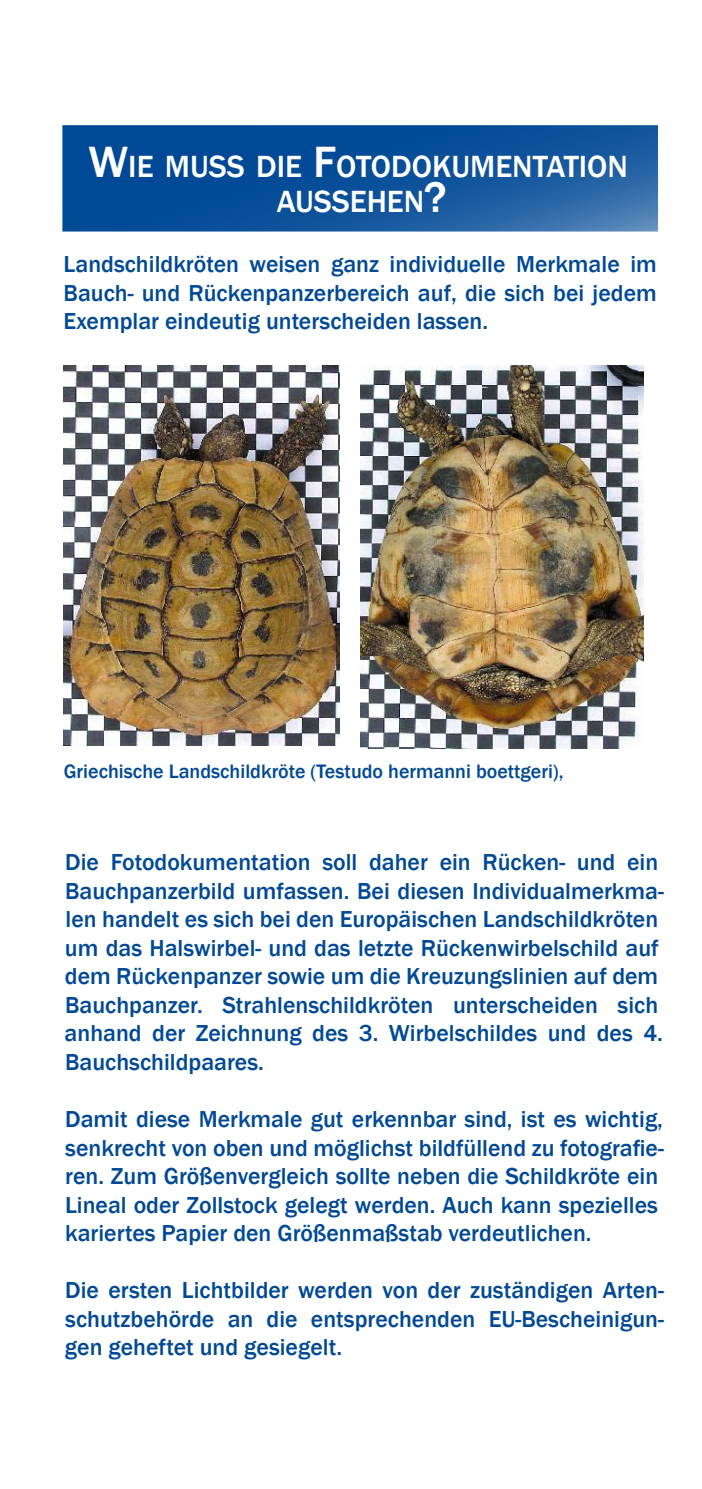
<style>
.page{position:relative;width:702px;height:1489px;background:#fff}
.page>*{position:absolute;margin:0;border:0;box-sizing:border-box;transform-origin:0 0}
.t1{font:500 31.5px/35px "Franklin Gothic";color:#fff;text-align:center}
.t2{font:500 23.75px/28.5px "Franklin Gothic";color:#004996;text-align:justify}
.t3{font:500 20px "Franklin Gothic";color:#004996}
.s1{font-size:45px}
</style>
<div class="page">
<svg style="left:65px;top:128px;width:590px;height:100px;background:#0e529b"></svg>
<div style="left:62px;top:125px;width:596px;height:106px;border:2px solid #004996"></div>
<img style="left:64px;top:366px;width:276px;height:380px">
<img style="left:360px;top:366px;width:283px;height:382px">
<h1 class="t1" style="left:88px;top:149px;width:541px"><span class="s1">W</span>IE MUSS DIE <span class="s1">F</span>OTODOKUMENTATION<br>AUSSEHEN<span class="s1">?</span></h1>
<p class="t2" style="left:64px;top:250px;width:594px">Landschildkröten weisen ganz individuelle Merkmale im Bauch- und Rückenpanzerbereich auf, die sich bei jedem Exemplar eindeutig unterscheiden lassen.</p>
<p class="t3" style="left:64px;top:759px;width:501px">Griechische Landschildkröte (Testudo hermanni boettgeri),</p>
<p class="t2" style="left:65px;top:848px;width:600px;text-align:left">Die Fotodokumentation soll daher ein Rücken- und ein Bauchpanzerbild umfassen. Bei diesen Individualmerkma&shy;len handelt es sich bei den Europäischen Landschildkröten um das Halswirbel- und das letzte Rückenwirbelschild auf dem Rückenpanzer sowie um die Kreuzungslinien auf dem Bauchpanzer. Strahlenschildkröten unterscheiden sich anhand der Zeichnung des 3. Wirbelschildes und des 4.<br>Bauchschildpaares.</p>
<p class="t2" style="left:65px;top:1104px;width:600px;text-align:left">Damit diese Merkmale gut erkennbar sind, ist es wichtig, senkrecht von oben und möglichst bildfüllend zu fotografie&shy;ren. Zum Größenvergleich sollte neben die Schildkröte ein Lineal oder Zollstock gelegt werden. Auch kann spezielles kariertes Papier den Größenmaßstab verdeutlichen.</p>
<p class="t2" style="left:65px;top:1275px;width:600px">Die ersten Lichtbilder werden von der zuständigen Arten&shy;schutzbehörde an die entsprechenden EU-Bescheinigun&shy;gen geheftet und gesiegelt.</p>
</div>
